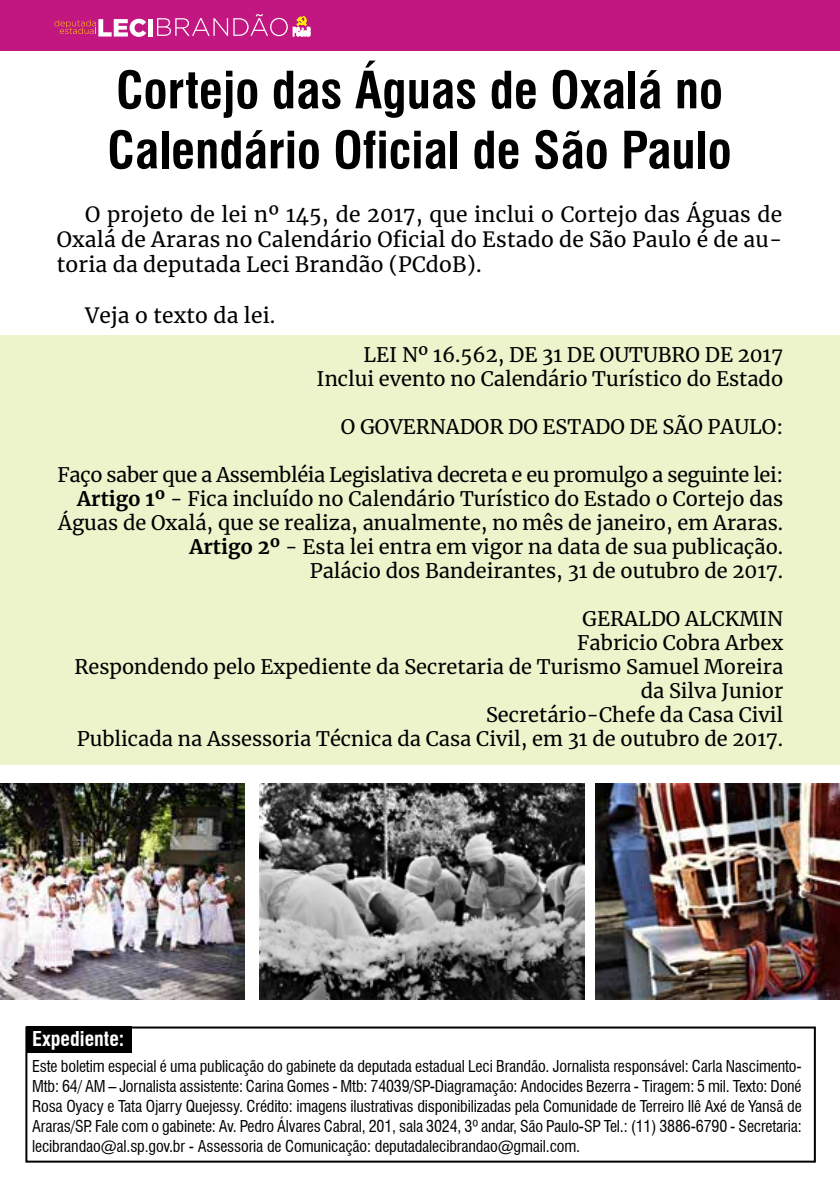
<style>
.page{position:relative;width:840px;height:1191px;background:#fff}
.page>*{position:absolute;margin:0;border:0;box-sizing:border-box;transform-origin:0 0}
.t1{font:700 condensed 50px/60px "Swiss 721 BT";color:#000}
.t2{font:21px/25.2px "Merriweather";letter-spacing:.01em;color:#000;text-align:justify}
.t3{font:20px/24px "Merriweather";color:#000;text-align:right}
.t4{font:700 condensed 20px "Swiss 721 BT";color:#fff}
.t5{font:condensed 16px/20px "Swiss 721 BT";letter-spacing:-.01em;color:#000;text-align:justify}
.s1{font-weight:700}
</style>
<div class="page">
<div style="left:0;top:0;width:838px;height:51px;background:#c21780"></div>
<div style="left:148px;top:19px;width:5px;height:18px;background:#fff"></div>
<svg style="left:55px;top:19px;width:91px;height:18px"></svg>
<svg style="left:157px;top:14px;width:153px;height:22px"></svg>
<hr style="left:838px;top:0;width:1px;height:51px;background:#c21780">
<div style="left:0;top:335px;width:839px;height:429px;background:#edf3cb"></div>
<div style="left:27px;top:1026px;width:105px;height:26px;background:#000"></div>
<div style="left:25px;top:1026px;width:790px;height:136px;border:2px solid #000"></div>
<img style="left:595px;top:783px;width:244px;height:216px">
<img style="left:260px;top:783px;width:324px;height:216px">
<img style="left:0;top:783px;width:244px;height:216px">
<h1 class="t1" style="left:107px;top:60px;width:625px">Cortejo das Águas de Oxalá no<br>Calendário Oficial de São Paulo</h1>
<p class="t2" style="left:57px;top:201px;width:726px;text-indent:28px">O projeto de lei nº 145, de 2017, que inclui o Cortejo das Águas de Oxalá de Araras no Calendário Oficial do Estado de São Paulo é de au&shy;toria da deputada Leci Brandão (PCdoB).</p>
<p class="t2" style="left:85px;top:302px;width:192px">Veja o texto da lei.</p>
<p class="t3" style="left:316px;top:342px;width:468px">LEI Nº 16.562, DE 31 DE OUTUBRO DE 2017<br>Inclui evento no Calendário Turístico do Estado</p>
<p class="t3" style="left:341px;top:414px;width:443px">O GOVERNADOR DO ESTADO DE SÃO PAULO:</p>
<p class="t3" style="left:58px;top:462px;width:726px">Faço saber que a Assembléia Legislativa decreta e eu promulgo a seguinte lei:<br><span class="s1">Artigo 1º</span> - Fica incluído no Calendário Turístico do Estado o Cortejo das Águas de Oxalá, que se realiza, anualmente, no mês de janeiro, em Araras.<br><span class="s1">Artigo 2º</span> - Esta lei entra em vigor na data de sua publicação.<br>Palácio dos Bandeirantes, 31 de outubro de 2017.</p>
<p class="t3" style="left:74px;top:606px;width:710px">GERALDO ALCKMIN<br>Fabricio Cobra Arbex<br>Respondendo pelo Expediente da Secretaria de Turismo Samuel Moreira da Silva Junior<br>Secretário-Chefe da Casa Civil<br>Publicada na Assessoria Técnica da Casa Civil, em 31 de outubro de 2017.</p>
<p class="t4" style="left:32px;top:1027px;width:94px">Expediente:</p>
<p class="t5" style="left:32px;top:1056px;width:770px">Este boletim especial é uma publicação do gabinete da deputada estadual Leci Brandão. Jornalista responsável: Carla Nascimento-Mtb: 64/ AM – Jornalista assistente: Carina Gomes - Mtb: 74039/SP-Diagramação: Andocides Bezerra - Tiragem: 5 mil. Texto: Doné Rosa Oyacy e Tata Ojarry Quejessy. Crédito: imagens ilustrativas disponibilizadas pela Comunidade de Terreiro Ilê Axé de Yansã de Araras/SP. Fale com o gabinete: Av. Pedro Álvares Cabral, 201, sala 3024, 3º andar, São Paulo-SP Tel.: (11) 3886-6790 - Secretaria: lecibrandao@al.sp.gov.br - Assessoria de Comunicação: deputadalecibrandao@gmail.com.</p>
</div>
